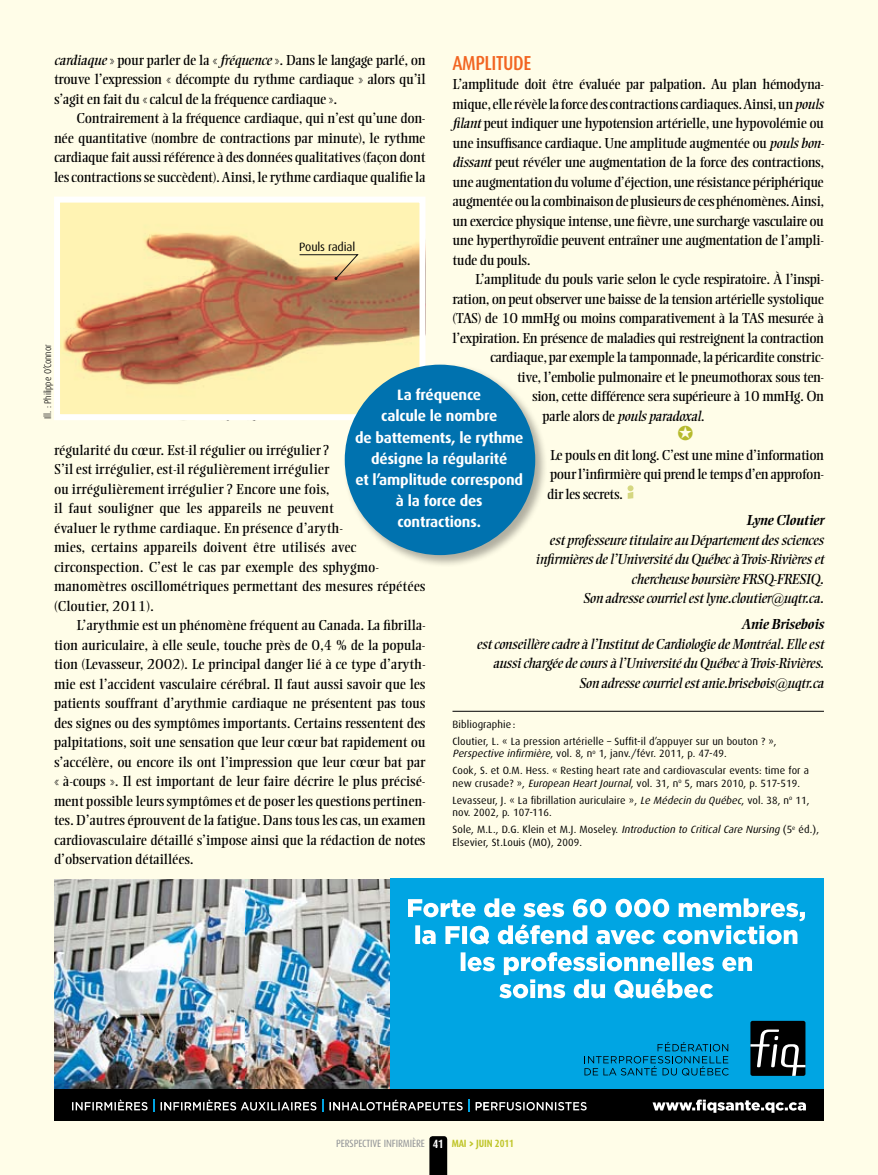
<style>
.page{position:relative;width:878px;height:1175px;background:#fff}
.page>*{position:absolute;margin:0;border:0;box-sizing:border-box;transform-origin:0 0}
.t1{font:500 20.25px "Dax Condensed";letter-spacing:-.02em;color:#f26522}
.t2{font:700 15px/21px "Dax";letter-spacing:-.01em;color:#fff;text-align:center}
.t3{font:14.25px/19.5px "Ellington";letter-spacing:-.01em;color:#000;text-align:justify}
.t4{font:14.25px/19.5px "Ellington";letter-spacing:.01em;color:#000}
.t5{font:italic 14.25px/19.5px "Ellington";letter-spacing:-.02em;color:#000;text-align:right}
.t6{font:italic 700 14.25px "Ellington";letter-spacing:-.02em;color:#000}
.t7{font:12px "Dax";letter-spacing:-.01em;color:#000}
.t8{font:10.5px/17.1px "Dax";letter-spacing:.01em;color:#000}
.t9{font:10.5px "Dax Condensed";letter-spacing:-.01em;color:#939598}
.t10{font:300 9.75px "Dax Condensed";letter-spacing:-.01em;color:#000}
.s1{font-style:italic}
.s2{font-style:normal}
.s3{font-weight:700;font-size:12px;color:#fff}
.s4{font-weight:700;color:#bfc529}
.s5{font-family:"Unit";font-weight:700;color:#bfc529}
</style>
<div class="page">
<div style="left:0;top:0;width:878px;height:1174px;background:#fffde8"></div>
<img style="left:54px;top:879px;width:192px;height:210px">
<img style="left:246px;top:879px;width:144px;height:210px">
<div style="left:390px;top:878px;width:434px;height:227px;background:#00a5e3"></div>
<div style="left:54px;top:1089px;width:770px;height:31px;background:#000"></div>
<svg style="left:468px;top:1099px;width:118px;height:13px"></svg>
<img style="left:323px;top:1101px;width:17px;height:11px">
<svg style="left:329px;top:1099px;width:133px;height:11px"></svg>
<svg style="left:322px;top:1099px;width:1px;height:13px"></svg>
<img style="left:160px;top:1102px;width:12px;height:9px">
<svg style="left:161px;top:1099px;width:155px;height:11px"></svg>
<svg style="left:72px;top:1099px;width:83px;height:13px"></svg>
<svg style="left:652px;top:1099px;width:154px;height:13px"></svg>
<div style="left:750px;top:1020px;width:55px;height:55px;background:#000;border-radius:2px"></div>
<svg style="left:750px;top:1029px;width:55px;height:46px"></svg>
<svg style="left:584px;top:1042px;width:144px;height:33px"></svg>
<svg style="left:460px;top:952px;width:292px;height:46px"></svg>
<svg style="left:408px;top:898px;width:397px;height:46px"></svg>
<svg style="left:627px;top:485px;width:6px;height:14px"></svg>
<hr style="left:452px;top:711px;width:372px;height:1px;background:#000">
<img style="left:61px;top:207px;width:357px;height:206px">
<div style="left:54px;top:196px;width:371px;height:224px;border:6px solid #fff"></div>
<svg style="left:429px;top:1136px;width:18px;height:38px"></svg>
<div style="left:342px;top:362px;width:205px;height:205px;background:#000;opacity:.31"></div>
<div style="left:345px;top:364px;width:190px;height:191px;background:#0072af;border-radius:50%"></div>
<svg style="left:299px;top:254px;width:60px;height:26px;background:#dab582"></svg>
<p class="t3" style="left:54px;top:50px;width:373px"><span class="s1">cardiaque</span> » pour parler de la « <span class="s1">fréquence</span> ». Dans le langage parlé, on trouve l’expression « décompte du rythme cardiaque » alors qu’il s’agit en fait du « calcul de la fréquence cardiaque ».</p>
<p class="t3" style="left:54px;top:109px;width:373px;text-indent:23px">Contrairement à la fréquence cardiaque, qui n’est qu’une don&shy;née quantitative (nombre de contractions par minute), le rythme cardiaque fait aussi référence à des données qualitatives (façon dont les contractions se succèdent). Ainsi, le rythme cardiaque qualifie la</p>
<h1 class="t1" style="left:452px;top:51px;width:80px">AMPLITUDE</h1>
<p class="t3" style="left:452px;top:75px;width:373px">L’amplitude doit être évaluée par palpation. Au plan hémodyna&shy;mique, elle révèle la force des contractions cardiaques. Ainsi, un <span class="s1">pouls filant</span> peut indiquer une hypotension artérielle, une hypovolémie ou une insuffisance cardiaque. Une amplitude augmentée ou <span class="s1">pouls bon&shy;dissant</span> peut révéler une augmentation de la force des contractions, une augmentation du volume d’éjection, une résistance périphérique augmentée ou la combinaison de plusieurs de ces phénomènes. Ainsi, un exercice physique intense, une fièvre, une surcharge vasculaire ou une hyperthyroïdie peuvent entraîner une augmentation de l’ampli&shy;tude du pouls.</p>
<p class="t3" style="left:475px;top:270px;width:350px">L’amplitude du pouls varie selon le cycle respiratoire. À l’inspi-</p>
<p class="t3" style="left:452px;top:289px;width:373px">ration, on peut observer une baisse de la tension artérielle systolique</p>
<p class="t3" style="left:452px;top:309px;width:373px">(TAS) de 10 mmHg ou moins comparativement à la TAS mesurée à</p>
<p class="t3" style="left:452px;top:328px;width:373px">l’expiration. En présence de maladies qui restreignent la contraction</p>
<p class="t3" style="left:490px;top:348px;width:335px">cardiaque, par exemple la tamponnade, la péricardite constric-</p>
<p class="t3" style="left:517px;top:367px;width:308px">tive, l’embolie pulmonaire et le pneumothorax sous ten-</p>
<p class="t3" style="left:532px;top:387px;width:293px">sion, cette différence sera supérieure à 10 mmHg. On</p>
<p class="t5" style="left:542px;top:406px;width:163px"><span class="s2">parle alors de</span> pouls paradoxal<span class="s2">.</span></p>
<p class="t3" style="left:547px;top:445px;width:278px">Le pouls en dit long. C’est une mine d’information pour l’infirmière qui prend le temps d’en approfon&shy;dir les secrets.</p>
<p class="t6" style="left:746px;top:512px;width:79px">Lyne Cloutier</p>
<p class="t5" style="left:535px;top:530px;width:290px">est professeure titulaire au Département des sciences infirmières de l’Université du Québec à Trois-Rivières et chercheuse boursière FRSQ-FRESIQ.<br>Son adresse courriel est lyne.cloutier@uqtr.ca.</p>
<p class="t6" style="left:741px;top:616px;width:84px">Anie Brisebois</p>
<p class="t5" style="left:476px;top:634px;width:349px">est conseillère cadre à l’Institut de Cardiologie de Montréal. Elle est aussi chargée de cours à l’Université du Québec à Trois-Rivières.<br>Son adresse courriel est anie.brisebois@uqtr.ca</p>
<p class="t8" style="left:452px;top:715px;width:325px">Bibliographie :<br>Cloutier, L. « La pression artérielle – Suffit-il d’appuyer sur un bouton ? »,</p>
<p class="t8" style="left:452px;top:745px;width:358px"><span class="s1">Perspectiveinfirmière</span>, vol. 8, n<sup>o</sup> 1, janv./févr. 2011, p. 47-49.<br>Cook, S. et O.M. Hess. « Resting heart rate and cardiovascular events: time for a</p>
<p class="t8" style="left:452px;top:774px;width:358px">new crusade? », <span class="s1">EuropeanHeartJournal</span>, vol. 31, n<sup>o</sup> 5, mars 2010, p. 517-519.<br>Levasseur, J. « La fibrillation auriculaire », <span class="s1">LeMédecinduQuébec</span>, vol. 38, n<sup>o</sup> 11,</p>
<p class="t8" style="left:452px;top:804px;width:368px">nov. 2002, p. 107-116.<br>Sole, M.L., D.G. Klein et M.J. Moseley. <span class="s1">IntroductiontoCriticalCareNursing</span>(5<sup>e</sup> éd.),</p>
<p class="t8" style="left:452px;top:833px;width:131px">Elsevier, St.Louis (MO), 2009.</p>
<p class="t7" style="left:299px;top:240px;width:58px">Pouls radial</p>
<p class="t10" style="left:42px;top:418px;width:76px;rotate:-90deg">Ill. : Philippe O’Connor</p>
<p class="t2" style="left:355px;top:385px;width:170px">La fréquence<br>calcule le nombre<br>de battements, le rythme désigne la régularité<br>et l’amplitude correspond à la force des contractions.</p>
<p class="t4" style="left:54px;top:440px;width:373px">régularité du cœur. Est-il régulier ou irrégulier ?<br>S’il est irrégulier, est-il régulièrement irrégulier<br>ou irrégulièrement irrégulier ? Encore une fois,<br>il faut souligner que les appareils ne peuvent<br>évaluer le rythme cardiaque. En présence d’aryth-<br>mies, certains appareils doivent être utilisés avec circonspection. C’est le cas par exemple des sphygmo&shy;manomètres oscillométriques permettant des mesures répétées (Cloutier, 2011).</p>
<p class="t3" style="left:54px;top:616px;width:373px;text-indent:23px">L’arythmie est un phénomène fréquent au Canada. La fibrilla&shy;tion auriculaire, à elle seule, touche près de 0,4 % de la popula&shy;tion (Levasseur, 2002). Le principal danger lié à ce type d’aryth&shy;mie est l’accident vasculaire cérébral. Il faut aussi savoir que les patients souffrant d’arythmie cardiaque ne présentent pas tous des signes ou des symptômes importants. Certains ressentent des palpitations, soit une sensation que leur cœur bat rapidement ou s’accélère, ou encore ils ont l’impression que leur cœur bat par « à-coups ». Il est important de leur faire décrire le plus précisé&shy;ment possible leurs symptômes et de poser les questions pertinen&shy;tes. D’autres éprouvent de la fatigue. Dans tous les cas, un examen cardiovasculaire détaillé s’impose ainsi que la rédaction de notes d’observation détaillées.</p>
<p class="t9" style="left:336px;top:1138px;width:179px">PERSPECTIVE INFIRMIÈRE <span class="s3">41</span> <span class="s4">MAI</span> <span class="s5">&gt;</span> <span class="s4">JUIN 2011</span></p>
</div>
